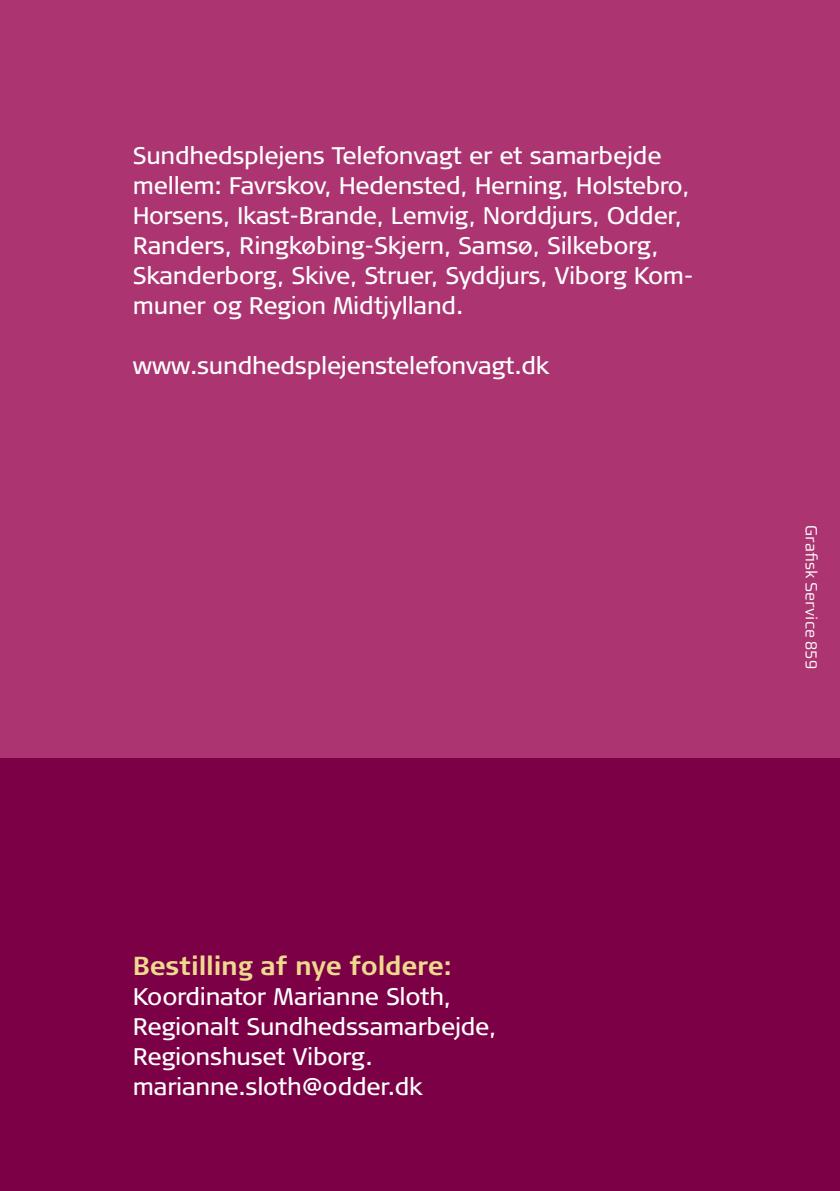
<style>
.page{position:relative;width:840px;height:1191px;background:#fff}
.page>*{position:absolute;margin:0;border:0;box-sizing:border-box;transform-origin:0 0}
.t1{font:700 26px "Signa Normal";letter-spacing:-.01em;color:#efd98e}
.t2{font:24px/30px "Signa Normal";letter-spacing:-.01em;color:#fff}
.t3{font:16px "midtsans";color:#fff}
</style>
<div class="page">
<div style="left:0;top:0;width:839px;height:1191px;background:#ab3471"></div>
<div style="left:0;top:759px;width:839px;height:432px;background:#7c0046"></div>
<p class="t2" style="left:133px;top:141px;width:562px">Sundhedsplejens Telefonvagt er et samarbejde mellem: Favrskov, Hedensted, Herning, Holstebro, Horsens, Ikast-Brande, Lemvig, Norddjurs, Odder, Randers, Ringkøbing-Skjern, Samsø, Silkeborg, Skanderborg, Skive, Struer, Syddjurs, Viborg Kom&shy;muner og Region Midtjylland.</p>
<p class="t2" style="left:133px;top:351px;width:418px">www.sundhedsplejenstelefonvagt.dk</p>
<p class="t3" style="left:820px;top:525px;width:145px;rotate:90deg">Grafisk Service 859</p>
<p class="t1" style="left:133px;top:949px;width:320px">Bestilling af nye foldere:</p>
<p class="t2" style="left:133px;top:981px;width:319px">Koordinator Marianne Sloth,</p>
<p class="t2" style="left:133px;top:1011px;width:365px">Regionalt Sundhedssamarbejde,</p>
<p class="t2" style="left:133px;top:1041px;width:241px">Regionshuset Viborg.</p>
<p class="t2" style="left:133px;top:1071px;width:291px">marianne.sloth@odder.dk</p>
</div>
